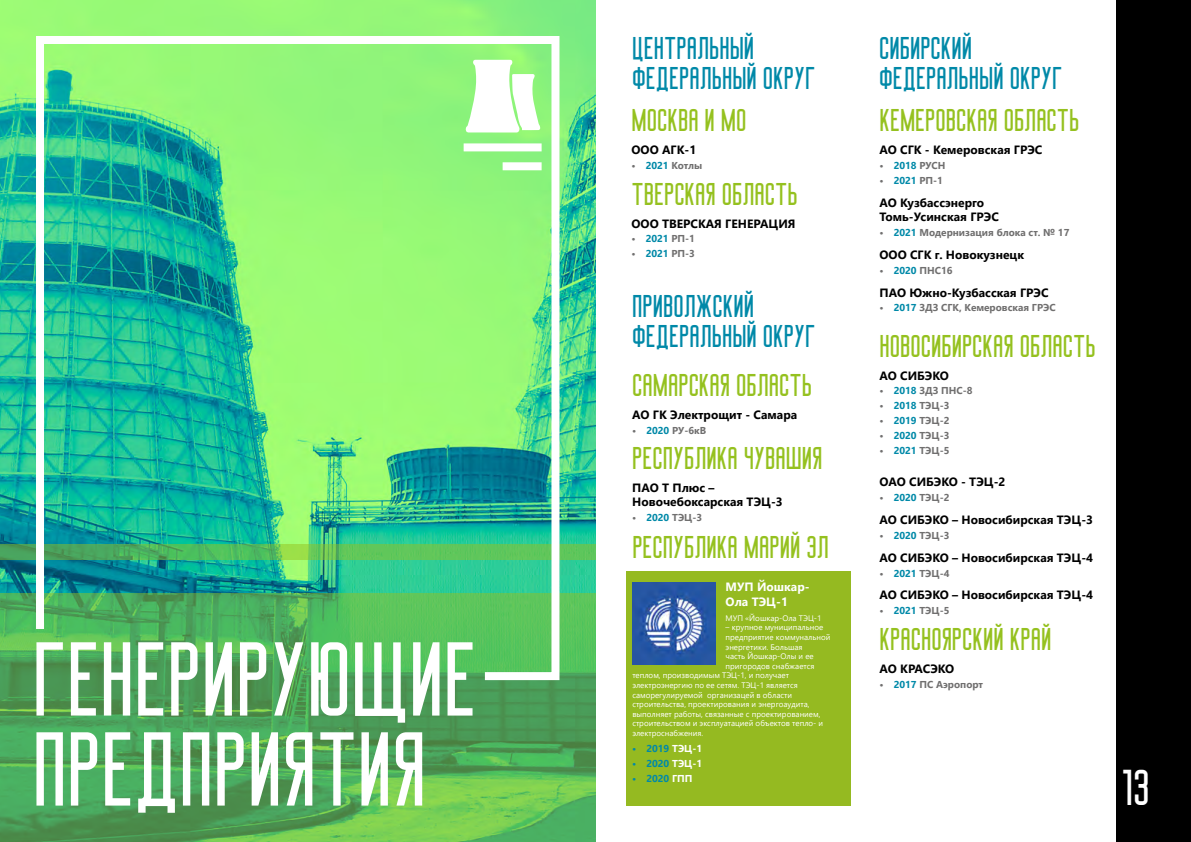
<style>
.page{position:relative;width:1191px;height:842px;background:#fff}
.page>*{position:absolute;margin:0;border:0;box-sizing:border-box;transform-origin:0 0}
.t1{font:100px/90px "Big Stem";color:#fff}
.t2{font:48px "Big Stem";color:#fff}
.t3{font:30px "Big Stem";color:#95c11f}
.t4{font:30px/30px "Big Stem";color:#0089a8}
.t5{font:700 12px/14.4px "Segoe UI";color:#000}
.t6{font:700 12px/14.4px "Segoe UI";color:#fff}
.t7{font:700 10px "Segoe UI";color:#706f6f}
.t8{font:700 10px "Segoe UI";color:#0089a8}
.t9{font:8px "Segoe UI";color:#fff}
.s1{color:#0089a8}
.s2{color:#fff}
</style>
<div class="page">
<div style="left:1115px;top:0;width:76px;height:842px;background:#000"></div>
<img style="left:0;top:0;width:595px;height:593px">
<svg style="left:0;top:593px;width:595px;height:249px;background:#52a756"></svg>
<svg style="left:0;top:544px;width:596px;height:16px"></svg>
<svg style="left:32px;top:32px;width:531px;height:652px;background:#5ed183"></svg>
<div style="left:463px;top:143px;width:78px;height:8px;background:#fff"></div>
<div style="left:502px;top:162px;width:39px;height:8px;background:#fff"></div>
<svg style="left:465px;top:60px;width:75px;height:72px"></svg>
<div style="left:626px;top:571px;width:225px;height:235px;background:#95ba21"></div>
<img style="left:632px;top:582px;width:84px;height:83px">
<h1 class="t1" style="left:32px;top:633px;width:445px">Генерирующие предприятия</h1>
<h3 class="t4" style="left:632px;top:32px;width:185px">центральный федеральный округ</h3>
<h3 class="t3" style="left:631px;top:104px;width:116px">МОСКВА и МО</h3>
<h3 class="t5" style="left:631px;top:142px;width:66px">ООО АГК-1</h3>
<p class="t7" style="left:631px;top:156px;width:72px">• <span class="s1">2021</span> Котлы</p>
<h3 class="t3" style="left:631px;top:178px;width:168px">Тверская ОБЛАСТЬ</h3>
<h3 class="t5" style="left:631px;top:215px;width:165px">ООО ТВЕРСКАЯ ГЕНЕРАЦИЯ</h3>
<p class="t7" style="left:631px;top:229px;width:65px">• <span class="s1">2021</span> РП-1</p>
<p class="t7" style="left:631px;top:244px;width:65px">• <span class="s1">2021</span> РП-3</p>
<h3 class="t4" style="left:632px;top:291px;width:185px">приволжский федеральный округ</h3>
<h3 class="t3" style="left:632px;top:369px;width:181px">Самарская область</h3>
<h3 class="t5" style="left:632px;top:406px;width:166px">АО ГК Электрощит - Самара</h3>
<p class="t7" style="left:632px;top:420px;width:75px">• <span class="s1">2020</span> РУ-6кВ</p>
<h3 class="t3" style="left:632px;top:442px;width:192px">республика чувашия</h3>
<h3 class="t5" style="left:632px;top:480px;width:152px">ПАО Т Плюс –<br>Новочебоксарская ТЭЦ-3</h3>
<p class="t7" style="left:632px;top:508px;width:72px">• <span class="s1">2020</span> ТЭЦ-3</p>
<h3 class="t3" style="left:632px;top:531px;width:198px">республика Марий Эл</h3>
<h3 class="t6" style="left:725px;top:579px;width:85px">МУП Йошкар-<br>Ола ТЭЦ-1</h3>
<p class="t9" style="left:725px;top:610px;width:97px">МУП «Йошкар-Ола ТЭЦ-1</p>
<p class="t9" style="left:725px;top:620px;width:99px">– крупное муниципальное</p>
<p class="t9" style="left:725px;top:630px;width:106px">предприятие коммунальной</p>
<p class="t9" style="left:725px;top:639px;width:78px">энергетики. Большая</p>
<p class="t9" style="left:725px;top:649px;width:90px">часть Йошкар-Олы и ее</p>
<p class="t9" style="left:725px;top:658px;width:90px">пригородов снабжается</p>
<p class="t9" style="left:632px;top:668px;width:158px">теплом, производимым ТЭЦ-1, и получает</p>
<p class="t9" style="left:632px;top:678px;width:167px">электроэнергию по ее сетям. ТЭЦ-1 является</p>
<p class="t9" style="left:632px;top:687px;width:161px">саморегулируемой организацей в области</p>
<p class="t9" style="left:632px;top:697px;width:179px">строительства, проектирования и энергоаудита,</p>
<p class="t9" style="left:632px;top:706px;width:190px">выполняет работы, связанные с проектированием,</p>
<p class="t9" style="left:632px;top:716px;width:192px">строительством и эксплуатацией объектов тепло- и</p>
<p class="t9" style="left:632px;top:726px;width:72px">электроснабжения.</p>
<p class="t8" style="left:632px;top:739px;width:72px">• 2019 <span class="s2">ТЭЦ-1</span></p>
<p class="t8" style="left:632px;top:754px;width:72px">• 2020 <span class="s2">ТЭЦ-1</span></p>
<p class="t8" style="left:632px;top:768px;width:62px">• 2020 <span class="s2">ГПП</span></p>
<h3 class="t4" style="left:879px;top:32px;width:185px">Сибирский федеральный округ</h3>
<h3 class="t3" style="left:879px;top:104px;width:202px">Кемеровская область</h3>
<h3 class="t5" style="left:879px;top:142px;width:164px">АО СГК - Кемеровская ГРЭС</h3>
<p class="t7" style="left:879px;top:156px;width:67px">• <span class="s1">2018</span> РУСН</p>
<p class="t7" style="left:879px;top:171px;width:65px">• <span class="s1">2021</span> РП-1</p>
<h3 class="t5" style="left:879px;top:194px;width:121px">АО Кузбассэнерго<br>Томь-Усинская ГРЭС</h3>
<p class="t7" style="left:879px;top:223px;width:191px">• <span class="s1">2021</span> Модернизация блока ст. № 17</p>
<h3 class="t5" style="left:879px;top:246px;width:146px">ООО СГК г. Новокузнецк</h3>
<p class="t7" style="left:879px;top:261px;width:74px">• <span class="s1">2020</span> ПНС16</p>
<h3 class="t5" style="left:879px;top:284px;width:171px">ПАО Южно-Кузбасская ГРЭС</h3>
<p class="t7" style="left:879px;top:298px;width:178px">• <span class="s1">2017</span> ЗДЗ СГК, Кемеровская ГРЭС</p>
<h3 class="t3" style="left:879px;top:330px;width:218px">новосибирская область</h3>
<h3 class="t5" style="left:879px;top:367px;width:71px">АО СИБЭКО</h3>
<p class="t7" style="left:879px;top:381px;width:94px">• <span class="s1">2018</span> ЗДЗ ПНС-8</p>
<p class="t7" style="left:879px;top:396px;width:72px">• <span class="s1">2018</span> ТЭЦ-3</p>
<p class="t7" style="left:879px;top:411px;width:72px">• <span class="s1">2019</span> ТЭЦ-2</p>
<p class="t7" style="left:879px;top:426px;width:72px">• <span class="s1">2020</span> ТЭЦ-3</p>
<p class="t7" style="left:879px;top:441px;width:72px">• <span class="s1">2021</span> ТЭЦ-5</p>
<h3 class="t5" style="left:879px;top:474px;width:127px">ОАО СИБЭКО - ТЭЦ-2</h3>
<p class="t7" style="left:879px;top:488px;width:72px">• <span class="s1">2020</span> ТЭЦ-2</p>
<h3 class="t5" style="left:879px;top:512px;width:215px">АО СИБЭКО – Новосибирская ТЭЦ-3</h3>
<p class="t7" style="left:879px;top:526px;width:72px">• <span class="s1">2020</span> ТЭЦ-3</p>
<h3 class="t5" style="left:879px;top:549px;width:215px">АО СИБЭКО – Новосибирская ТЭЦ-4</h3>
<p class="t7" style="left:879px;top:564px;width:72px">• <span class="s1">2021</span> ТЭЦ-4</p>
<h3 class="t5" style="left:879px;top:587px;width:215px">АО СИБЭКО – Новосибирская ТЭЦ-4</h3>
<p class="t7" style="left:879px;top:601px;width:72px">• <span class="s1">2021</span> ТЭЦ-5</p>
<h3 class="t3" style="left:879px;top:623px;width:173px">Красноярский край</h3>
<h3 class="t5" style="left:879px;top:660px;width:76px">АО КРАСЭКО</h3>
<p class="t7" style="left:879px;top:675px;width:105px">• <span class="s1">2017</span> ПС Аэропорт</p>
<h2 class="t2" style="left:1121px;top:762px;width:30px">13</h2>
</div>
